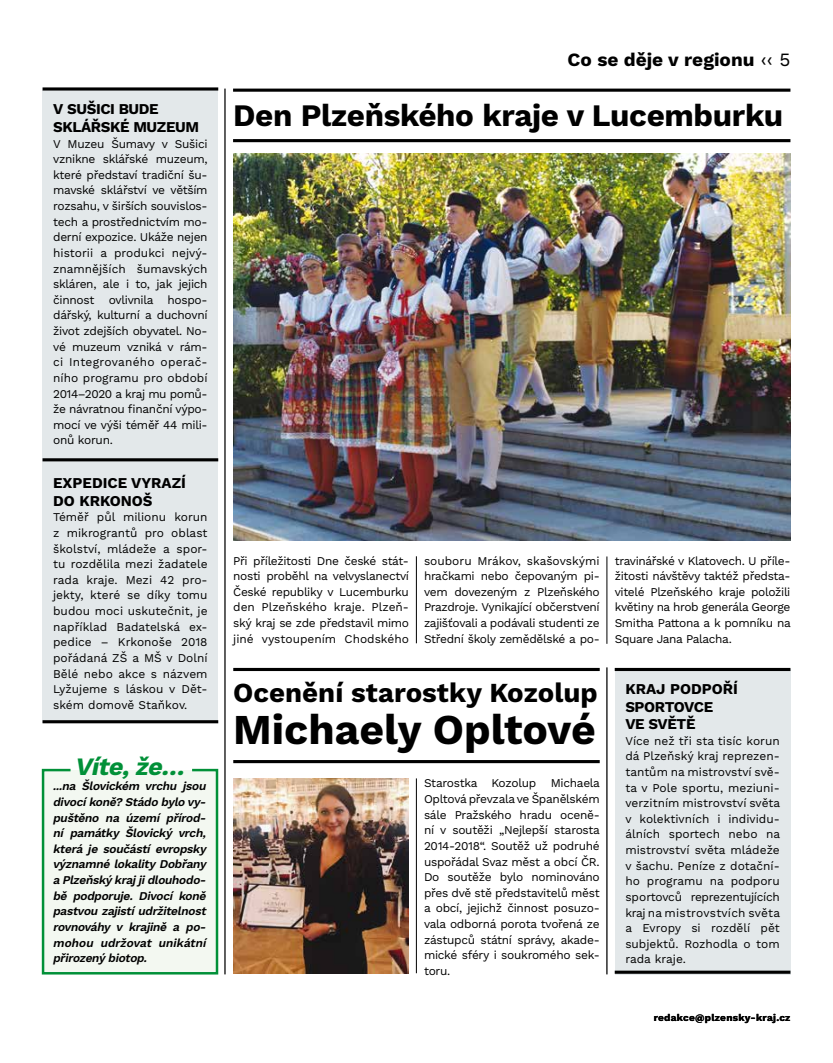
<style>
.page{position:relative;width:833px;height:1063px;background:#fff}
.page>*{position:absolute;margin:0;border:0;box-sizing:border-box;transform-origin:0 0}
.t1{font:700 42.5px "Work Sans";letter-spacing:-.005em;color:#000}
.t2{font:700 31.25px "Work Sans";letter-spacing:-.01em;color:#000}
.t3{font:700 27.5px "Work Sans";color:#000}
.t4{font:italic 700 25px "Work Sans";color:#019038}
.t5{font:700 18.75px "Work Sans";color:#000}
.t6{font:700 15px/17.5px "Work Sans";letter-spacing:-.025em;color:#000}
.t7{font:700 15px "Work Sans";color:#000}
.t8{font:11.88px/15.6px "Work Sans";letter-spacing:-.025em;color:#000;text-align:justify}
.t9{font:italic 600 11.88px/15.6px "Work Sans";letter-spacing:-.025em;color:#000;text-align:justify}
.t10{font:700 10px "Work Sans";letter-spacing:.025em;color:#000}
.s1{font-weight:400}
</style>
<div class="page">
<img style="left:233px;top:154px;width:557px;height:386px">
<hr style="left:233px;top:668px;width:366px;height:3px;background:#000">
<hr style="left:233px;top:760px;width:366px;height:3px;background:#000">
<img style="left:233px;top:778px;width:176px;height:196px">
<div style="left:43px;top:90px;width:175px;height:633px;background:#e3e8ea"></div>
<svg style="left:43px;top:87px;width:175px;height:4px"></svg>
<hr style="left:43px;top:458px;width:175px;height:3px;background:#000">
<hr style="left:43px;top:720px;width:175px;height:3px;background:#000">
<hr style="left:224px;top:89px;width:2px;height:885px;background:#000">
<hr style="left:233px;top:89px;width:557px;height:3px;background:#000">
<hr style="left:233px;top:139px;width:557px;height:3px;background:#000">
<svg style="left:41px;top:768px;width:178px;height:207px"></svg>
<div style="left:614px;top:669px;width:176px;height:305px;background:#e3e8ea"></div>
<hr style="left:614px;top:668px;width:176px;height:3px;background:#000">
<hr style="left:614px;top:971px;width:176px;height:3px;background:#000">
<hr style="left:606px;top:556px;width:1px;height:88px;background:#000">
<hr style="left:416px;top:556px;width:1px;height:87px;background:#000">
<hr style="left:606px;top:667px;width:1px;height:307px;background:#000">
<hr style="left:416px;top:778px;width:1px;height:195px;background:#000">
<p class="t6" style="left:53px;top:101px;width:107px">V Sušici bude skl</p>
<p class="t6" style="left:81px;top:119px;width:117px">ářské muzeum</p>
<p class="t8" style="left:53px;top:136px;width:156px">V Muzeu Šumavy v Sušici vznikne sklářské muzeum, které představí tradiční šu&shy;mavské sklářství ve větším rozsahu, v širších souvislos&shy;tech a prostřednictvím mo&shy;derní expozice. Ukáže nejen historii a produkci nejvý&shy;znamnějších šumavských skláren, ale i to, jak jejich činnost ovlivnila hospo&shy;dářský, kulturní a duchovní život zdejších obyvatel. No&shy;vé muzeum vzniká v rám&shy;ci Integrovaného operač&shy;ního programu pro období 2014–2020 a kraj mu pomů&shy;že návratnou finanční výpo&shy;mocí ve výši téměř 44 mili&shy;onů korun.</p>
<p class="t7" style="left:53px;top:474px;width:109px">Expedice vyraz</p>
<p class="t6" style="left:181px;top:475px;width:6px">í</p>
<p class="t6" style="left:53px;top:493px;width:48px">do Krkono</p>
<p class="t6" style="left:143px;top:493px;width:11px">š</p>
<p class="t8" style="left:53px;top:510px;width:156px">Téměř půl milionu korun z mikrograntů pro oblast školství, mládeže a spor&shy;tu rozdělila mezi žadatele rada kraje. Mezi 42 pro&shy;jekty, které se díky tomu budou moci uskutečnit, je například Badatelská ex&shy;pedice – Krkonoše 2018 pořádaná ZŠ a MŠ v Dolní Bělé nebo akce s názvem Lyžujeme s láskou v Dět&shy;ském domově Staňkov.</p>
<h3 class="t4" style="left:75px;top:752px;width:117px">Víte,že…</h3>
<p class="t9" style="left:53px;top:779px;width:158px">...na Šlovickém vrchu jsou divocíkoně? Stádo bylo vy&shy;puštěno na území přírod&shy;ní památky Šlovický vrch, která je součástí evropsky významné lokality Dobřany a Plzeňskýkraj jidlouhodo&shy;bě podporuje. Divocí koně pastvou zajistí udržitelnost rovnováhy v krajině a po&shy;mohou udržovat unikátní přirozenýbiotop.</p>
<h3 class="t5" style="left:567px;top:48px;width:224px">Co se děje v regionu <span class="s1">‹‹ 5</span></h3>
<h2 class="t2" style="left:233px;top:97px;width:552px">Den Plzeňského kraje v Lucemburku</h2>
<p class="t8" style="left:233px;top:553px;width:177px">Při příležitosti Dne české stát&shy;nosti proběhl na velvyslanectví České republiky v Lucemburku den Plzeňského kraje. Plzeň&shy;ský kraj se zde představil mimo jiné vystoupením Chodského</p>
<p class="t8" style="left:424px;top:553px;width:177px">souboru Mrákov, skašovskými hračkami nebo čepovaným pi&shy;vem dovezeným z Plzeňského Prazdroje. Vynikající občerstvení zajišťovali a podávali studenti ze Střední školy zemědělské a po-</p>
<p class="t8" style="left:615px;top:553px;width:177px">travinářské v Klatovech. U příle&shy;žitosti návštěvy taktéž předsta&shy;vitelé Plzeňského kraje položili květiny na hrob generála George Smitha Pattona a k pomníku na Square Jana Palacha.</p>
<h3 class="t3" style="left:233px;top:676px;width:366px">Ocenění starostky Kozolup</h3>
<h1 class="t1" style="left:233px;top:705px;width:364px">Michaely Opltové</h1>
<p class="t8" style="left:424px;top:776px;width:177px">Starostka Kozolup Michaela Opltová převzala ve Španělském sále Pražského hradu oceně&shy;ní v soutěži „Nejlepší starosta 2014-2018“. Soutěž už podruhé uspořádal Svaz měst a obcí ČR.<br>Do soutěže bylo nominováno přes dvě stě představitelů měst a obcí, jejichž činnost posuzo&shy;vala odborná porota tvořená ze zástupců státní správy, akade&shy;mické sféry i soukromého sek&shy;toru.</p>
<p class="t6" style="left:625px;top:681px;width:21px">Kraj</p>
<p class="t6" style="left:670px;top:681px;width:12px">podpo</p>
<p class="t6" style="left:723px;top:681px;width:17px">ří</p>
<p class="t6" style="left:625px;top:698px;width:11px">spor</p>
<p class="t6" style="left:665px;top:698px;width:20px">tovc</p>
<p class="t6" style="left:703px;top:698px;width:11px">e</p>
<p class="t6" style="left:625px;top:716px;width:72px">ve světě</p>
<p class="t8" style="left:625px;top:733px;width:156px">Více než tři sta tisíc korun dá Plzeňský kraj reprezen&shy;tantům na mistrovství svě&shy;ta v Pole sportu, meziuni&shy;verzitním mistrovství světa v kolektivních i individu&shy;álních sportech nebo na mistrovství světa mládeže v šachu. Peníze z dotační&shy;ho programu na podporu sportovců reprezentujících kraj na mistrovstvích světa a Evropy si rozdělí pět subjektů. Rozhodla o tom rada kraje.</p>
<p class="t10" style="left:653px;top:1012px;width:138px">redakce@plzensky-kraj.cz</p>
</div>
